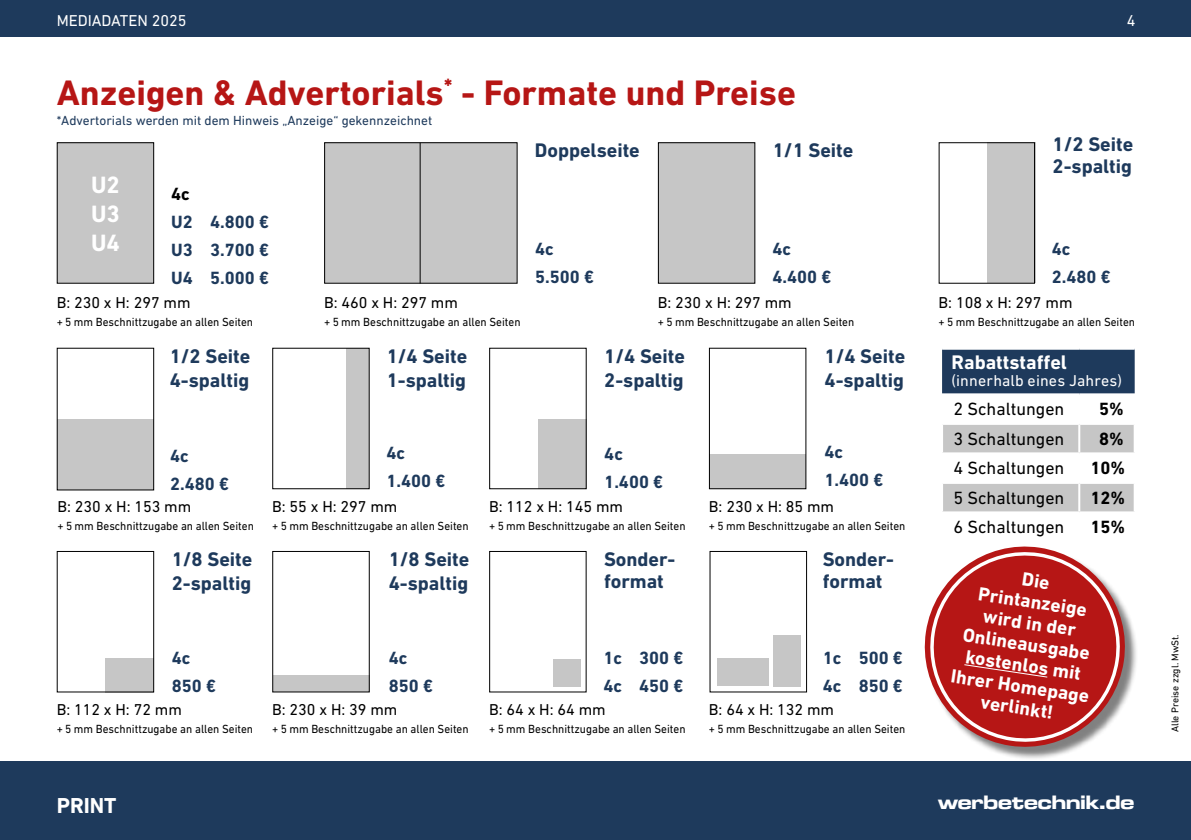
<style>
.page{position:relative;width:1191px;height:840px;background:#fff}
.page>*{position:absolute;margin:0;border:0;box-sizing:border-box;transform-origin:0 0}
.t1{font:700 36px "DIN Next LT Pro";color:#b61615}
.t2{font:700 24px/28.8px "DIN Next LT Pro";color:#fff;text-align:justify}
.t3{font:700 22px "DIN Next LT Pro";color:#fff}
.t4{font:700 20px/24px "DIN Next LT Pro";color:#1e3a5c}
.t5{font:20px "Microgramma D Bold Exte";color:#fff}
.t6{font:700 20px "DIN Next LT Pro";color:#fff}
.t7{font:700 19.4px/21.2px "DIN Next LT Pro";color:#fff;text-align:center}
.t8{font:700 18px/28px "DIN Next LT Pro";color:#1e3a5c}
.t9{font:18px "DIN Next LT Pro";color:#000}
.t10{font:700 18px "DIN Next LT Pro";color:#000}
.t11{font:16px "DIN Next LT Pro";color:#000}
.t12{font:16px "DIN Next LT Pro";letter-spacing:.005em;color:#fff}
.t13{font:13.4px "DIN Next LT Pro";color:#1e3a5c}
.t14{font:12px "DIN Next LT Pro";color:#000;scale:.95 1}
.t15{font:10px "DIN Next LT Pro";color:#000}
</style>
<div class="page">
<div style="left:0;top:761px;width:1191px;height:78px;background:#1e3a5c"></div>
<div style="left:0;top:0;width:1191px;height:37px;background:#1e3a5c"></div>
<div style="left:57px;top:143px;width:97px;height:140px;background:#c6c6c6"></div>
<div style="left:57px;top:142px;width:97px;height:141px;border:1px solid #000"></div>
<div style="left:658px;top:143px;width:97px;height:140px;background:#c6c6c6"></div>
<div style="left:658px;top:142px;width:97px;height:141px;border:1px solid #000"></div>
<div style="left:489px;top:550px;width:97px;height:142px;border:1px solid #000"></div>
<div style="left:553px;top:658px;width:27px;height:28px;background:#c6c6c6"></div>
<div style="left:709px;top:550px;width:98px;height:142px;border:1px solid #000"></div>
<div style="left:773px;top:635px;width:28px;height:51px;background:#c6c6c6"></div>
<div style="left:718px;top:658px;width:51px;height:28px;background:#c6c6c6"></div>
<div style="left:106px;top:657px;width:48px;height:34px;background:#c6c6c6"></div>
<div style="left:57px;top:550px;width:97px;height:142px;border:1px solid #000"></div>
<div style="left:538px;top:419px;width:48px;height:69px;background:#c6c6c6"></div>
<div style="left:489px;top:347px;width:97px;height:142px;border:1px solid #000"></div>
<div style="left:346px;top:348px;width:23px;height:140px;background:#c6c6c6"></div>
<div style="left:272px;top:347px;width:98px;height:142px;border:1px solid #000"></div>
<div style="left:987px;top:143px;width:48px;height:140px;background:#c6c6c6"></div>
<div style="left:938px;top:142px;width:97px;height:141px;border:1px solid #000"></div>
<div style="left:709px;top:454px;width:97px;height:34px;background:#c6c6c6"></div>
<div style="left:709px;top:347px;width:97px;height:142px;border:1px solid #000"></div>
<div style="left:942px;top:349px;width:192px;height:44px;background:#1e3a5c"></div>
<svg style="left:943px;top:425px;width:190px;height:86px"></svg>
<hr style="left:1078px;top:424px;width:2px;height:28px;background:#fff">
<hr style="left:941px;top:452px;width:138px;height:2px;background:#fff">
<hr style="left:1079px;top:452px;width:56px;height:2px;background:#fff">
<hr style="left:1078px;top:454px;width:2px;height:27px;background:#fff">
<hr style="left:941px;top:481px;width:138px;height:2px;background:#fff">
<hr style="left:1079px;top:481px;width:56px;height:2px;background:#fff">
<hr style="left:1078px;top:483px;width:2px;height:28px;background:#fff">
<div style="left:324px;top:143px;width:193px;height:140px;background:#c6c6c6"></div>
<div style="left:324px;top:142px;width:193px;height:141px;border:1px solid #000"></div>
<hr style="left:419px;top:143px;width:1px;height:140px;background:#000">
<div style="left:273px;top:675px;width:96px;height:16px;background:#c6c6c6"></div>
<div style="left:272px;top:550px;width:98px;height:142px;border:1px solid #000"></div>
<div style="left:57px;top:419px;width:97px;height:71px;background:#c6c6c6"></div>
<div style="left:57px;top:347px;width:97px;height:143px;border:1px solid #000"></div>
<div style="left:926px;top:548px;width:212px;height:212px;background:#000;opacity:.5"></div>
<svg style="left:926px;top:548px;width:206px;height:205px"></svg>
<svg style="left:924px;top:546px;width:204px;height:200px"></svg>
<svg style="left:963px;top:663px;width:85px;height:14px"></svg>
<h3 class="t12" style="left:57px;top:12px;width:131px">MEDIADATEN 2025</h3>
<h1 class="t1" style="left:57px;top:72px;width:740px">Anzeigen &amp; Advertorials<sup>*</sup> - Formate und Preise</h1>
<p class="t13" style="left:57px;top:113px;width:377px">*Advertorials werden mit dem Hinweis „Anzeige“ gekennzeichnet</p>
<h2 class="t2" style="left:91px;top:170px;width:30px">U2<br>U3<br>U4</h2>
<h3 class="t10" style="left:171px;top:183px;width:20px">4c</h3>
<h3 class="t8" style="left:171px;top:207px;width:99px;text-align:justify">U2 4.800 € U3 3.700 € U4 5.000 €</h3>
<h3 class="t11" style="left:57px;top:293px;width:135px">B: 230 x H: 297 mm</h3>
<p class="t14" style="left:57px;top:314px;width:208px">+ 5 mm Beschnittzugabe an allen Seiten</p>
<h3 class="t4" style="left:170px;top:343px;width:82px">1/2 Seite<br>4-spaltig</h3>
<h3 class="t4" style="left:535px;top:138px;width:106px">Doppelseite</h3>
<h3 class="t4" style="left:773px;top:138px;width:82px">1/1 Seite</h3>
<h3 class="t11" style="left:324px;top:293px;width:135px">B: 460 x H: 297 mm</h3>
<p class="t14" style="left:324px;top:314px;width:208px">+ 5 mm Beschnittzugabe an allen Seiten</p>
<h3 class="t4" style="left:387px;top:343px;width:82px">1/4 Seite<br>1-spaltig</h3>
<h3 class="t8" style="left:535px;top:234px;width:60px">4c<br>5.500 €</h3>
<h3 class="t8" style="left:772px;top:234px;width:60px">4c<br>4.400 €</h3>
<h3 class="t11" style="left:658px;top:293px;width:135px">B: 230 x H: 297 mm</h3>
<p class="t14" style="left:658px;top:314px;width:208px">+ 5 mm Beschnittzugabe an allen Seiten</p>
<h3 class="t4" style="left:604px;top:343px;width:82px">1/4 Seite<br>2-spaltig</h3>
<h3 class="t4" style="left:824px;top:343px;width:82px">1/4 Seite<br>4-spaltig</h3>
<h3 class="t8" style="left:170px;top:441px;width:60px">4c<br>2.480 €</h3>
<h3 class="t11" style="left:57px;top:497px;width:135px">B: 230 x H: 153 mm</h3>
<p class="t14" style="left:57px;top:519px;width:208px">+ 5 mm Beschnittzugabe an allen Seiten</p>
<h3 class="t4" style="left:172px;top:546px;width:82px">1/8 Seite<br>2-spaltig</h3>
<h3 class="t8" style="left:386px;top:438px;width:60px">4c<br>1.400 €</h3>
<h3 class="t11" style="left:272px;top:497px;width:127px">B: 55 x H: 297 mm</h3>
<p class="t14" style="left:272px;top:519px;width:208px">+ 5 mm Beschnittzugabe an allen Seiten</p>
<h3 class="t4" style="left:389px;top:546px;width:82px">1/8 Seite<br>4-spaltig</h3>
<h3 class="t8" style="left:604px;top:439px;width:60px">4c<br>1.400 €</h3>
<h3 class="t11" style="left:489px;top:497px;width:135px">B: 112 x H: 145 mm</h3>
<p class="t14" style="left:489px;top:519px;width:208px">+ 5 mm Beschnittzugabe an allen Seiten</p>
<h3 class="t4" style="left:604px;top:547px;width:73px;line-height:22px">Sonder&shy;format</h3>
<h3 class="t8" style="left:172px;top:643px;width:46px">4c<br>850 €</h3>
<h3 class="t11" style="left:57px;top:700px;width:127px">B: 112 x H: 72 mm</h3>
<p class="t14" style="left:57px;top:721px;width:208px">+ 5 mm Beschnittzugabe an allen Seiten</p>
<h3 class="t8" style="left:389px;top:643px;width:46px">4c<br>850 €</h3>
<h3 class="t11" style="left:272px;top:700px;width:127px">B: 230 x H: 39 mm</h3>
<p class="t14" style="left:272px;top:721px;width:208px">+ 5 mm Beschnittzugabe an allen Seiten</p>
<h3 class="t8" style="left:603px;top:643px;width:81px">1c 300 €<br>4c 450 €</h3>
<h3 class="t11" style="left:489px;top:700px;width:118px">B: 64 x H: 64 mm</h3>
<p class="t14" style="left:489px;top:721px;width:208px">+ 5 mm Beschnittzugabe an allen Seiten</p>
<h3 class="t8" style="left:824px;top:438px;width:60px">4c<br>1.400 €</h3>
<h3 class="t11" style="left:709px;top:497px;width:127px">B: 230 x H: 85 mm</h3>
<p class="t14" style="left:709px;top:519px;width:208px">+ 5 mm Beschnittzugabe an allen Seiten</p>
<h3 class="t4" style="left:822px;top:547px;width:73px;line-height:22px">Sonder&shy;format</h3>
<h3 class="t8" style="left:822px;top:643px;width:82px">1c 500 €<br>4c 850 €</h3>
<h3 class="t11" style="left:709px;top:700px;width:127px">B: 64 x H: 132 mm</h3>
<p class="t14" style="left:709px;top:721px;width:208px">+ 5 mm Beschnittzugabe an allen Seiten</p>
<h3 class="t3" style="left:57px;top:792px;width:61px">PRINT</h3>
<h3 class="t12" style="left:1127px;top:12px;width:10px">4</h3>
<h3 class="t4" style="left:1052px;top:133px;width:82px;line-height:22px">1/2 Seite<br>2-spaltig</h3>
<h3 class="t8" style="left:1051px;top:234px;width:60px">4c<br>2.480 €</h3>
<h3 class="t11" style="left:938px;top:293px;width:135px">B: 108 x H: 297 mm</h3>
<p class="t14" style="left:938px;top:314px;width:208px">+ 5 mm Beschnittzugabe an allen Seiten</p>
<h3 class="t6" style="left:951px;top:351px;width:117px">Rabattstaffel</h3>
<h3 class="t12" style="left:951px;top:371px;width:172px">(innerhalb eines Jahres)</h3>
<h3 class="t9" style="left:953px;top:398px;width:112px">2 Schaltungen</h3>
<h3 class="t10" style="left:1099px;top:398px;width:26px">5%</h3>
<h3 class="t9" style="left:953px;top:428px;width:112px">3 Schaltungen</h3>
<h3 class="t10" style="left:1099px;top:428px;width:26px">8%</h3>
<h3 class="t9" style="left:953px;top:457px;width:112px">4 Schaltungen</h3>
<h3 class="t10" style="left:1090px;top:457px;width:36px">10%</h3>
<h3 class="t9" style="left:953px;top:487px;width:112px">5 Schaltungen</h3>
<h3 class="t10" style="left:1090px;top:487px;width:36px">12%</h3>
<h3 class="t9" style="left:953px;top:516px;width:112px">6 Schaltungen</h3>
<h3 class="t10" style="left:1090px;top:516px;width:36px">15%</h3>
<h3 class="t7" style="left:969px;top:559px;width:141px;rotate:9deg">Die<br>Printanzeige wird in der<br>Onlineausgabe kostenlos mit<br>Ihrer Homepage verlinkt!</h3>
<h3 class="t5" style="left:938px;top:787px;width:198px">werbetechnik.de</h3>
<p class="t15" style="left:1169px;top:731px;width:99px;rotate:-90deg">Alle Preise zzgl. MwSt.</p>
</div>
